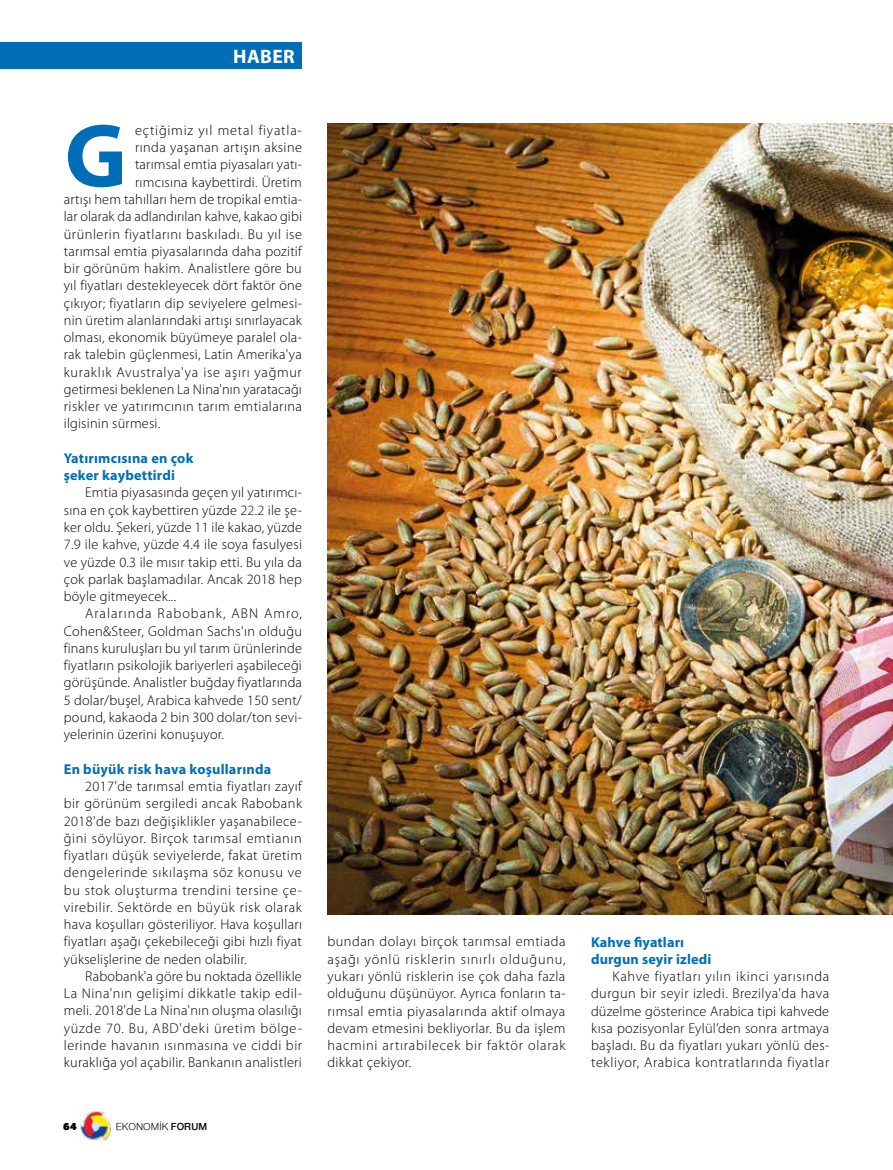
<style>
.page{position:relative;width:893px;height:1170px;background:#fff}
.page>*{position:absolute;margin:0;border:0;box-sizing:border-box;transform-origin:0 0}
.t1{font:700 91.05px "Myriad Pro";color:#006eb7}
.t2{font:700 19.5px "Myriad Pro";letter-spacing:.02em;color:#fff}
.t3{font:300 14.25px/17.2px "Myriad Pro";letter-spacing:.02em;color:#000;text-align:justify}
.t4{font:700 14.25px/17.2px "Myriad Pro";letter-spacing:.015em;color:#006eb7}
.t5{font:300 14.25px "Myriad Pro";letter-spacing:.04em;color:#000}
.t6{font:300 14.25px "Myriad Pro";letter-spacing:.05em;color:#000}
.t7{font:300 14.25px "Myriad Pro";letter-spacing:.055em;color:#000}
.t8{font:10.5px "Nimbus Sans Novus";color:#000}
.t9{font:900 10.5px "PF Agora Sans Pro";color:#000}
.s1{font-weight:600}
</style>
<div class="page">
<img style="left:80px;top:1109px;width:31px;height:31px">
<div style="left:0;top:43px;width:302px;height:26px;background:#006eb7"></div>
<img style="left:327px;top:123px;width:566px;height:791px">
<h2 class="t2" style="left:233px;top:45px;width:63px">HABER</h2>
<h1 class="t1" style="left:65px;top:105px;width:64px">G</h1>
<p class="t7" style="left:135px;top:122px;width:168px">eçtiğimiz yıl metal fiyatla-</p>
<p class="t3" style="left:135px;top:139px;width:168px">rında yaşanan artışın aksine</p>
<p class="t3" style="left:135px;top:156px;width:168px">tarımsal emtia piyasaları yatı-</p>
<p class="t3" style="left:135px;top:173px;width:168px">rımcısına kaybettirdi. Üretim</p>
<p class="t3" style="left:64px;top:191px;width:240px">artışı hem tahılları hem de tropikal emtia-</p>
<p class="t3" style="left:64px;top:208px;width:240px">lar olarak da adlandırılan kahve, kakao gibi</p>
<p class="t5" style="left:64px;top:226px;width:240px">ürünlerin fiyatlarını baskıladı. Bu yıl ise</p>
<p class="t3" style="left:64px;top:242px;width:240px">tarımsal emtia piyasalarında daha pozitif</p>
<p class="t3" style="left:64px;top:260px;width:239px">bir görünüm hakim. Analistlere göre bu</p>
<p class="t3" style="left:64px;top:277px;width:240px">yıl fiyatları destekleyecek dört faktör öne</p>
<p class="t3" style="left:64px;top:294px;width:240px">çıkıyor; fiyatların dip seviyelere gelmesi-</p>
<p class="t3" style="left:64px;top:312px;width:240px">nin üretim alanlarındaki artışı sınırlayacak</p>
<p class="t3" style="left:64px;top:329px;width:240px">olması, ekonomik büyümeye paralel ola-</p>
<p class="t3" style="left:64px;top:346px;width:240px">rak talebin güçlenmesi, Latin Amerika'ya</p>
<p class="t6" style="left:64px;top:364px;width:239px">kuraklık Avustralya'ya ise aşırı yağmur</p>
<p class="t3" style="left:64px;top:381px;width:239px">getirmesi beklenen La Nina'nın yaratacağı</p>
<p class="t3" style="left:64px;top:398px;width:240px">riskler ve yatırımcının tarım emtialarına</p>
<p class="t3" style="left:64px;top:415px;width:98px">ilgisinin sürmesi.</p>
<p class="t4" style="left:64px;top:449px;width:131px">Yatırımcısına en çok şeker kaybettirdi</p>
<p class="t3" style="left:64px;top:484px;width:240px;text-indent:21px">Emtia piyasasında geçen yıl yatırımcı&shy;sına en çok kaybettiren yüzde 22.2 ile şe&shy;ker oldu. Şekeri, yüzde 11 ile kakao, yüzde 7.9 ile kahve, yüzde 4.4 ile soya fasulyesi ve yüzde 0.3 ile mısır takip etti. Bu yıla da çok parlak başlamadılar. Ancak 2018 hep böyle gitmeyecek...</p>
<p class="t3" style="left:64px;top:605px;width:240px;text-indent:21px">Aralarında Rabobank, ABN Amro, Cohen&amp;Steer, Goldman Sachs'ın olduğu finans kuruluşları bu yıl tarım ürünlerinde fiyatların psikolojik bariyerleri aşabileceği görüşünde. Analistler buğday fiyatlarında 5 dolar/buşel, Arabica kahvede 150 sent/ pound, kakaoda 2 bin 300 dolar/ton sevi&shy;yelerinin üzerini konuşuyor.</p>
<p class="t4" style="left:64px;top:760px;width:209px">En büyük risk hava koşullarında</p>
<p class="t3" style="left:64px;top:777px;width:240px;text-indent:21px">2017'de tarımsal emtia fiyatları zayıf bir görünüm sergiledi ancak Rabobank 2018'de bazı değişiklikler yaşanabilece&shy;ğini söylüyor. Birçok tarımsal emtianın fiyatları düşük seviyelerde, fakat üretim dengelerinde sıkılaşma söz konusu ve bu stok oluşturma trendini tersine çe&shy;virebilir. Sektörde en büyük risk olarak hava koşulları gösteriliyor. Hava koşulları fiyatları aşağı çekebileceği gibi hızlı fiyat yükselişlerine de neden olabilir.</p>
<p class="t3" style="left:64px;top:967px;width:240px;text-indent:21px">Rabobank'a göre bu noktada özellikle La Nina'nın gelişimi dikkatle takip edil&shy;meli. 2018'de La Nina'nın oluşma olasılığı yüzde 70. Bu, ABD'deki üretim bölge&shy;lerinde havanın ısınmasına ve ciddi bir kuraklığa yol açabilir. Bankanın analistleri</p>
<p class="t9" style="left:63px;top:1119px;width:15px">64</p>
<p class="t8" style="left:116px;top:1120px;width:93px">EKONOMİK <span class="s1">FORUM</span></p>
<p class="t3" style="left:327px;top:933px;width:240px">bundan dolayı birçok tarımsal emtiada aşağı yönlü risklerin sınırlı olduğunu, yukarı yönlü risklerin ise çok daha fazla olduğunu düşünüyor. Ayrıca fonların ta&shy;rımsal emtia piyasalarında aktif olmaya devam etmesini bekliyorlar. Bu da işlem hacmini artırabilecek bir faktör olarak dikkat çekiyor.</p>
<p class="t4" style="left:591px;top:933px;width:122px">Kahve fiyatları durgun seyir izledi</p>
<p class="t3" style="left:591px;top:967px;width:240px;text-indent:21px">Kahve fiyatları yılın ikinci yarısında durgun bir seyir izledi. Brezilya'da hava düzelme gösterince Arabica tipi kahvede kısa pozisyonlar Eylül’den sonra artmaya başladı. Bu da fiyatları yukarı yönlü des&shy;tekliyor, Arabica kontratlarında fiyatlar</p>
</div>
